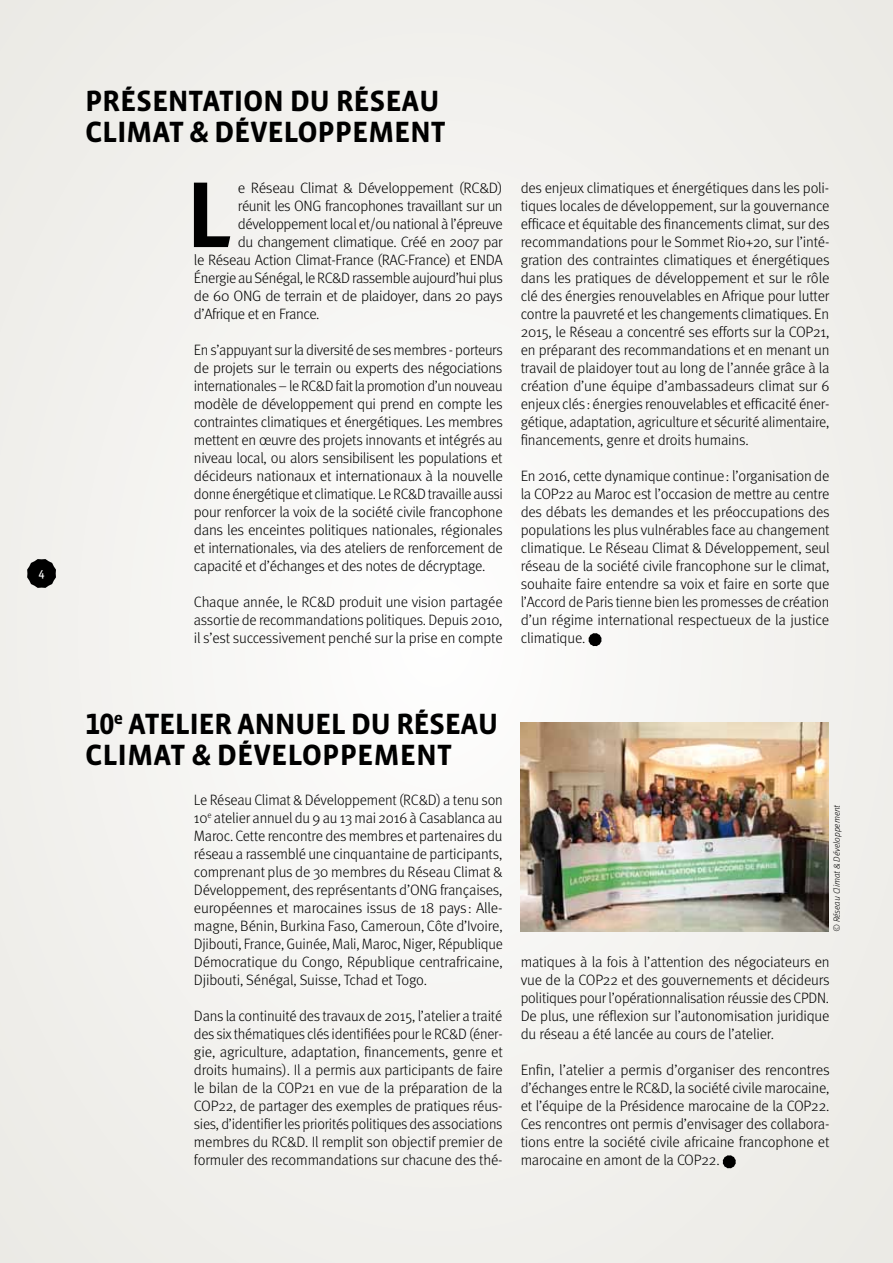
<style>
.page{position:relative;width:893px;height:1263px;background:#f2f1ee}
.page>*{position:absolute;margin:0;border:0;box-sizing:border-box;transform-origin:0 0}
.t1{font:700 92.7px "Meta Plus";color:#000}
.t2{font:700 30px/31.5px "Vista Sans OT";letter-spacing:-.01em;color:#000}
.t3{font:300 15px/18px "Meta";letter-spacing:-.02em;color:#000;text-align:justify}
.t4{font:12.6px "Vista Sans OT";color:#fff}
.t5{font:italic 300 9px "Meta OT";color:#000}
</style>
<div class="page">
<svg style="left:723px;top:1155px;width:13px;height:13px"></svg>
<svg style="left:589px;top:633px;width:12px;height:13px"></svg>
<img style="left:520px;top:723px;width:309px;height:208px">
<svg style="left:27px;top:559px;width:29px;height:29px"></svg>
<p class="t4" style="left:39px;top:566px;width:8px">4</p>
<h2 class="t2" style="left:85px;top:85px;width:362px">PRÉSENTATION DU RÉSEAU<br>CLIMAT &amp; DÉVELOPPEMENT</h2>
<h1 class="t1" style="left:186px;top:161px;width:46px">L</h1>
<p class="t3" style="left:238px;top:179px;width:266px">e Réseau Climat &amp; Développement (RC&amp;D)</p>
<p class="t3" style="left:238px;top:197px;width:266px">réunit les ONG francophones travaillant sur un</p>
<p class="t3" style="left:238px;top:215px;width:266px">développement local et/ou national à l’épreuve</p>
<p class="t3" style="left:238px;top:233px;width:266px">du changement climatique. Créé en 2007 par</p>
<p class="t3" style="left:194px;top:251px;width:310px">le Réseau Action Climat-France (RAC-France) et ENDA</p>
<p class="t3" style="left:194px;top:269px;width:310px">Énergie au Sénégal, le RC&amp;D rassemble aujourd’hui plus</p>
<p class="t3" style="left:194px;top:287px;width:310px">de 60 ONG de terrain et de plaidoyer, dans 20 pays</p>
<p class="t3" style="left:194px;top:305px;width:127px">d’Afrique et en France.</p>
<p class="t3" style="left:194px;top:341px;width:310px">En s’appuyant sur la diversité de ses membres - porteurs de projets sur le terrain ou experts des négociations internationales – le RC&amp;D fait la promotion d’un nouveau modèle de développement qui prend en compte les contraintes climatiques et énergétiques. Les membres mettent en œuvre des projets innovants et intégrés au niveau local, ou alors sensibilisent les populations et décideurs nationaux et internationaux à la nouvelle donne énergétique et climatique. Le RC&amp;D travaille aussi pour renforcer la voix de la société civile francophone dans les enceintes politiques nationales, régionales et internationales, via des ateliers de renforcement de capacité et d’échanges et des notes de décryptage.</p>
<p class="t3" style="left:194px;top:593px;width:310px">Chaque année, le RC&amp;D produit une vision partagée assortie de recommandations politiques. Depuis 2010, il s’est successivement penché sur la prise en compte</p>
<p class="t3" style="left:521px;top:179px;width:310px">des enjeux climatiques et énergétiques dans les poli&shy;tiques locales de développement, sur la gouvernance efficace et équitable des financements climat, sur des recommandations pour le Sommet Rio+20, sur l’inté&shy;gration des contraintes climatiques et énergétiques dans les pratiques de développement et sur le rôle clé des énergies renouvelables en Afrique pour lutter contre la pauvreté et les changements climatiques. En 2015, le Réseau a concentré ses efforts sur la COP21, en préparant des recommandations et en menant un travail de plaidoyer tout au long de l’année grâce à la création d’une équipe d’ambassadeurs climat sur 6 enjeux clés: énergies renouvelables et efficacité éner&shy;gétique, adaptation, agriculture et sécurité alimentaire, financements, genre et droits humains.</p>
<p class="t3" style="left:521px;top:467px;width:310px">En 2016, cette dynamique continue: l’organisation de la COP22 au Maroc est l’occasion de mettre au centre des débats les demandes et les préoccupations des populations les plus vulnérables face au changement climatique. Le Réseau Climat &amp; Développement, seul réseau de la société civile francophone sur le climat, souhaite faire entendre sa voix et faire en sorte que l’Accord de Paris tienne bien les promesses de création d’un régime international respectueux de la justice climatique.</p>
<h2 class="t2" style="left:85px;top:708px;width:415px">10<sup>E</sup> ATELIER ANNUEL DU RÉSEAU<br>CLIMAT &amp; DÉVELOPPEMENT</h2>
<p class="t3" style="left:194px;top:791px;width:310px">Le Réseau Climat &amp; Développement (RC&amp;D) a tenu son 10<sup>e</sup> atelier annuel du 9 au 13 mai 2016 à Casablanca au Maroc. Cette rencontre des membres et partenaires du réseau a rassemblé une cinquantaine de participants, comprenant plus de 30 membres du Réseau Climat &amp; Développement, des représentants d’ONG françaises, européennes et marocaines issus de 18 pays: Alle&shy;magne, Bénin, Burkina Faso, Cameroun, Côte d’Ivoire, Djibouti, France, Guinée, Mali, Maroc, Niger, République Démocratique du Congo, République centrafricaine, Djibouti, Sénégal, Suisse, Tchad et Togo.</p>
<p class="t3" style="left:194px;top:1007px;width:310px">Dans la continuité des travaux de 2015, l’atelier a traité des six thématiques clés identifiées pour le RC&amp;D (éner&shy;gie, agriculture, adaptation, financements, genre et droits humains). Il a permis aux participants de faire le bilan de la COP21 en vue de la préparation de la COP22, de partager des exemples de pratiques réus&shy;sies, d’identifier les priorités politiques des associations membres du RC&amp;D. Il remplit son objectif premier de formuler des recommandations sur chacune des thé-</p>
<p class="t5" style="left:831px;top:932px;width:129px;rotate:-90deg">© Réseau Climat &amp; Développement</p>
<p class="t3" style="left:521px;top:953px;width:310px">matiques à la fois à l’attention des négociateurs en vue de la COP22 et des gouvernements et décideurs politiques pour l’opérationnalisation réussie des CPDN.<br>De plus, une réflexion sur l’autonomisation juridique du réseau a été lancée au cours de l’atelier.</p>
<p class="t3" style="left:521px;top:1061px;width:310px">Enfin, l’atelier a permis d’organiser des rencontres d’échanges entre le RC&amp;D, la société civile marocaine, et l’équipe de la Présidence marocaine de la COP22.<br>Ces rencontres ont permis d’envisager des collabora&shy;tions entre la société civile africaine francophone et marocaine en amont de la COP22.</p>
</div>
